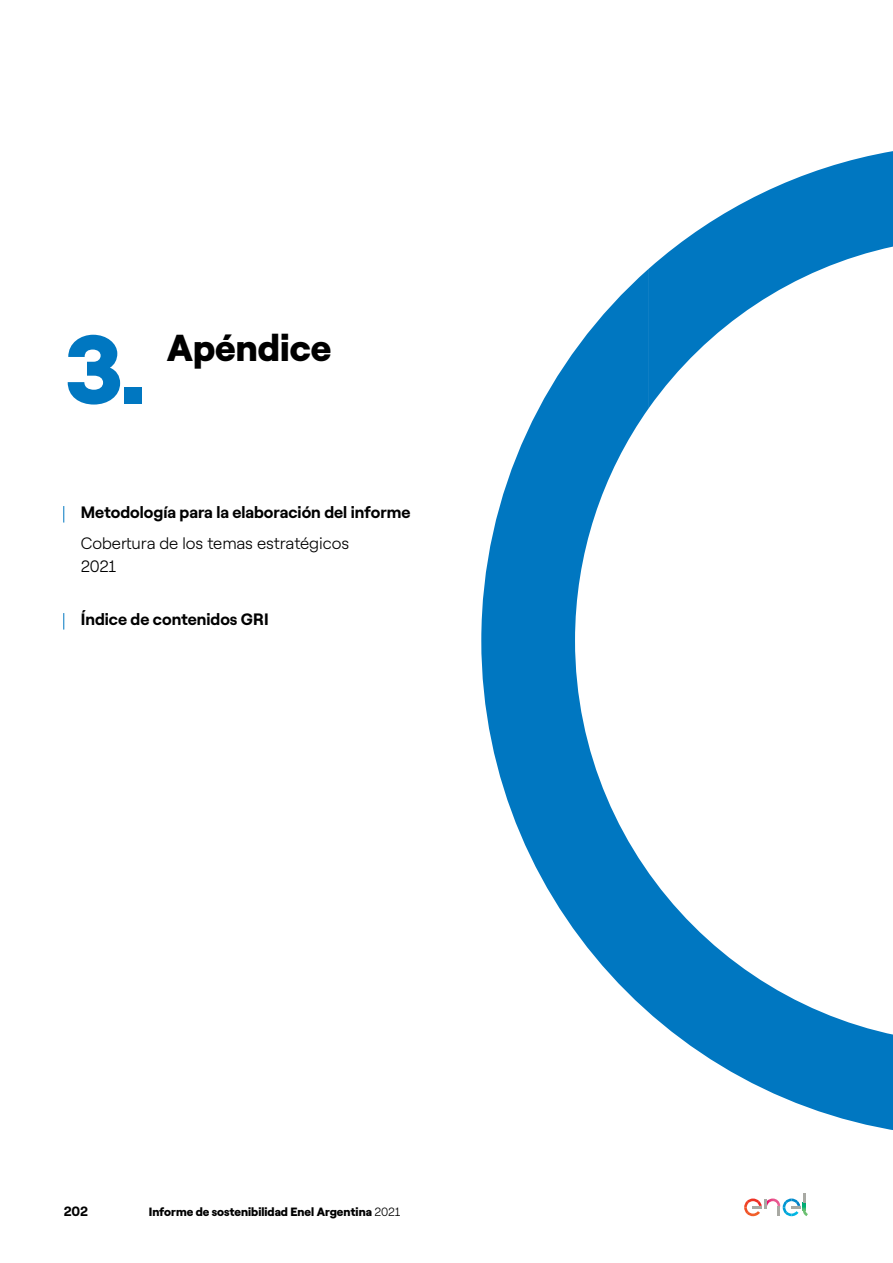
<style>
.page{position:relative;width:893px;height:1263px;background:#fff}
.page>*{position:absolute;margin:0;border:0;box-sizing:border-box;transform-origin:0 0}
.t1{font:900 97.5px "Roobert ENEL";color:#0077c1}
.t2{font:900 37.5px "Roobert ENEL";color:#000}
.t3{font:700 16.5px "Roobert ENEL";color:#000}
.t4{font:300 16.5px/22.5px "Roobert ENEL";color:#000}
.t5{font:700 13.5px "Roobert ENEL";color:#000}
.t6{font:900 12px "Roobert ENEL";color:#000}
.s1{font-weight:300}
</style>
<div class="page">
<svg style="left:63px;top:506px;width:1px;height:16px"></svg>
<svg style="left:63px;top:613px;width:1px;height:16px"></svg>
<svg style="left:481px;top:269px;width:412px;height:861px"></svg>
<svg style="left:649px;top:151px;width:244px;height:257px"></svg>
<svg style="left:744px;top:1193px;width:64px;height:23px"></svg>
<h1 class="t1" style="left:64px;top:293px;width:84px">3.</h1>
<h2 class="t2" style="left:167px;top:319px;width:166px">Apéndice</h2>
<p class="t3" style="left:81px;top:500px;width:331px">Metodología para la elaboración del informe</p>
<p class="t4" style="left:81px;top:531px;width:270px">Cobertura de los temas estratégicos<br>2021</p>
<p class="t3" style="left:81px;top:607px;width:189px">Índice de contenidos GRI</p>
<p class="t5" style="left:64px;top:1201px;width:26px">202</p>
<p class="t6" style="left:149px;top:1202px;width:253px">Informe de sostenibilidad Enel Argentina <span class="s1">2021</span></p>
</div>
